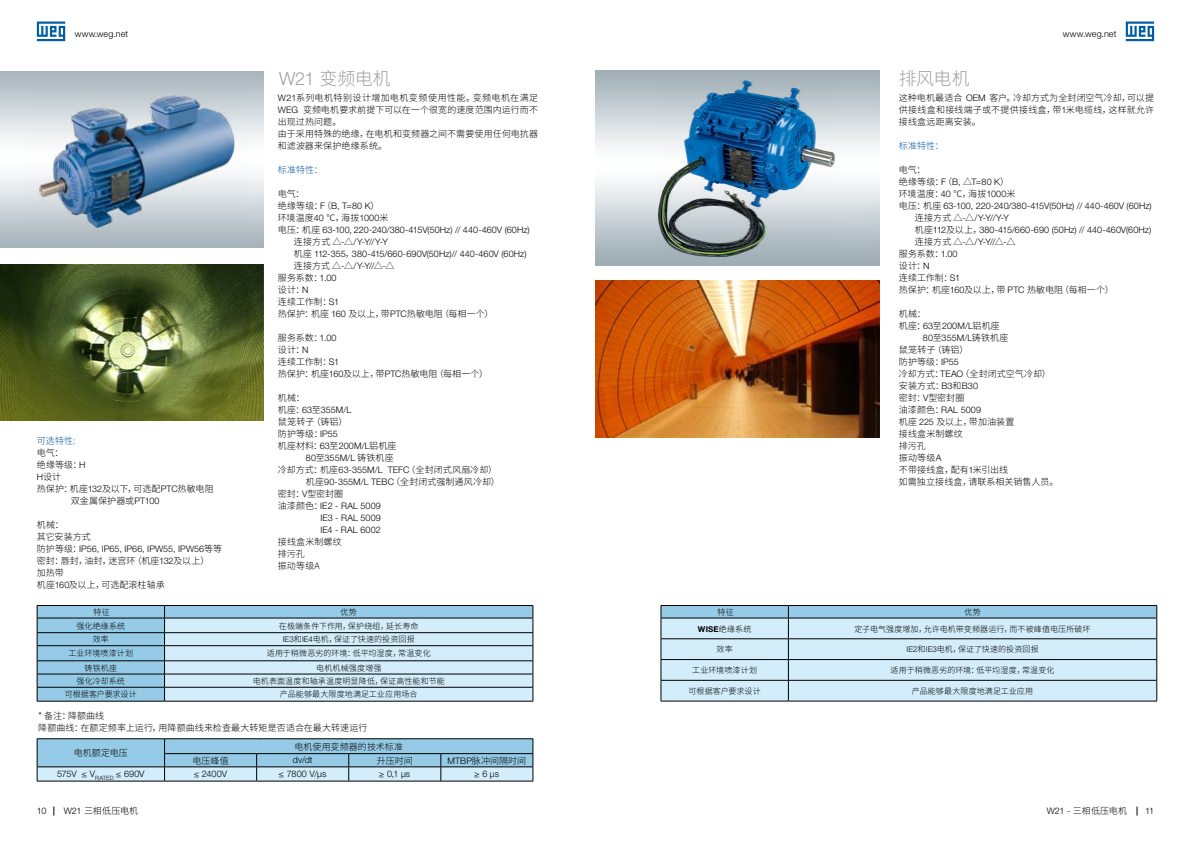
<style>
.page{position:relative;width:1191px;height:842px;background:#fff}
.page>*{position:absolute;margin:0;border:0;box-sizing:border-box;transform-origin:0 0}
.t1{font:300 18px "Noto Sans Hans";letter-spacing:-.015em;color:#9fa0a0}
.t2{font:300 9px/12px "Noto Sans Hans";letter-spacing:.01em;color:#000}
.t3{font:300 9px/12px "Helvetica Neue LT Pro";letter-spacing:.005em;color:#000}
.t4{font:300 9px "Noto Sans Hans";letter-spacing:.01em;color:#0055a2}
.t5{font:300 8px "Noto Sans Hans";letter-spacing:.015em;color:#000}
.t6{font:700 8px "Helvetica Neue LT Pro";color:#000}
.s1{font-family:"Helvetica Neue LT Pro"}
.s2{font-family:"Noto Sans Hans"}
.s3{font-style:italic}
.s4{font-family:"Noto Sans Hans";font-weight:300}
</style>
<div class="page">
<svg style="left:37px;top:22px;width:28px;height:19px"></svg>
<svg style="left:1125px;top:22px;width:29px;height:19px"></svg>
<img style="left:595px;top:71px;width:284px;height:195px">
<img style="left:659px;top:80px;width:175px;height:176px">
<img style="left:595px;top:281px;width:284px;height:156px">
<svg style="left:660px;top:605px;width:497px;height:96px;background:#bedae9"></svg>
<hr style="left:660px;top:701px;width:128px;height:1px;background:#000">
<hr style="left:788px;top:701px;width:369px;height:1px;background:#000">
<img style="left:29px;top:89px;width:214px;height:142px">
<img style="left:0;top:264px;width:264px;height:157px">
<hr style="left:37px;top:738px;width:127px;height:1px;background:#000">
<hr style="left:164px;top:738px;width:93px;height:1px;background:#000">
<hr style="left:257px;top:738px;width:92px;height:1px;background:#000">
<hr style="left:349px;top:738px;width:92px;height:1px;background:#000">
<hr style="left:441px;top:738px;width:92px;height:1px;background:#000">
<svg style="left:37px;top:739px;width:496px;height:42px;background:#9fc9de"></svg>
<hr style="left:37px;top:781px;width:127px;height:1px;background:#000">
<hr style="left:164px;top:781px;width:93px;height:1px;background:#000">
<hr style="left:257px;top:781px;width:92px;height:1px;background:#000">
<hr style="left:349px;top:781px;width:92px;height:1px;background:#000">
<hr style="left:441px;top:781px;width:92px;height:1px;background:#000">
<hr style="left:257px;top:753px;width:92px;height:1px;background:#000">
<svg style="left:37px;top:605px;width:496px;height:96px;background:#adcee0"></svg>
<hr style="left:37px;top:701px;width:127px;height:1px;background:#000">
<hr style="left:164px;top:701px;width:369px;height:1px;background:#000">
<p class="t3" style="left:75px;top:27px;width:55px">www.weg.net</p>
<p class="t3" style="left:1062px;top:27px;width:55px">www.weg.net</p>
<h1 class="t1" style="left:279px;top:68px;width:113px"><span class="s1">W21</span> 变频电机</h1>
<p class="t2" style="left:278px;top:92px;width:262px"><span class="s1">W21</span>系列电机特别设计增加电机变频使用性能。变频电机在满足<br><span class="s1">WEG</span> 变频电机要求前提下可以在一个很宽的速度范围内运行而不出现过热问题。<br>由于采用特殊的绝缘，在电机和变频器之间不需要使用任何电抗器和滤波器来保护绝缘系统。</p>
<p class="t4" style="left:278px;top:164px;width:46px">标准特性：</p>
<p class="t2" style="left:278px;top:188px;width:28px">电气：</p>
<p class="t3" style="left:278px;top:199px;width:103px"><span class="s2">绝缘等级：</span>F<span class="s2">（</span>B, T=80 K<span class="s2">）</span></p>
<p class="t2" style="left:278px;top:212px;width:112px">环境温度<span class="s1">40</span> ℃，海拔<span class="s1">1000</span>米</p>
<p class="t3" style="left:294px;top:223px;width:237px;text-indent:-16px"><span class="s2">电压：机座</span> 63-100<span class="s2">,</span> 220-240/380-415V(50Hz) // 440-460V (60Hz)<span class="s2">连接方式 △</span>-<span class="s2">△</span>/Y-Y//Y-Y<br><span class="s2">机座</span> 112-355<span class="s2">，</span>380-415/660-690V(50Hz)// 440-460V (60Hz)</p>
<p class="t2" style="left:278px;top:260px;width:217px;text-indent:16px">连接方式 △<span class="s1">-</span>△<span class="s1">/Y-Y//</span>△<span class="s1">-</span>△<br>服务系数：<span class="s1">1.00<br></span>设计：<span class="s1">N<br></span>连续工作制：<span class="s1">S1<br></span>热保护：机座 <span class="s1">160</span> 及以上，带<span class="s1">PTC</span>热敏电阻（每相一个）</p>
<p class="t2" style="left:278px;top:332px;width:212px">服务系数：<span class="s1">1.00<br></span>设计：<span class="s1">N<br></span>连续工作制：<span class="s1">S1<br></span>热保护：机座<span class="s1">160</span>及以上，带<span class="s1">PTC</span>热敏电阻（每相一个）</p>
<p class="t2" style="left:278px;top:392px;width:28px">机械：</p>
<p class="t3" style="left:278px;top:403px;width:75px"><span class="s2">机座：</span>63<span class="s2">至</span>355M/L</p>
<p class="t2" style="left:278px;top:416px;width:120px">鼠笼转子（铸铝）<br>防护等级：<span class="s1">IP55<br></span>机座材料：<span class="s1">63</span>至<span class="s1">200M/L</span>铝机座</p>
<p class="t3" style="left:306px;top:451px;width:89px">80<span class="s2">至</span>355M/L <span class="s2">铸铁机座</span></p>
<p class="t2" style="left:278px;top:464px;width:221px">冷却方式：机座<span class="s1">63-355M/L TEFC</span>（全封闭式风扇冷却）</p>
<p class="t2" style="left:306px;top:476px;width:195px">机座<span class="s1">90-355M/L TEBC</span>（全封闭式强制通风冷却）</p>
<p class="t2" style="left:278px;top:488px;width:67px">密封：<span class="s1">V</span>型密封圈</p>
<p class="t3" style="left:320px;top:499px;width:62px;text-align:justify;text-indent:-43px"><span class="s2">油漆颜色：</span>IE2 - RAL 5009<br>IE3 - RAL 5009<br>IE4 - RAL 6002</p>
<p class="t2" style="left:278px;top:536px;width:65px">接线盒米制螺纹排污孔<br>振动等级A</p>
<p class="t4" style="left:37px;top:436px;width:40px">可选特性:</p>
<p class="t2" style="left:37px;top:447px;width:28px">电气：</p>
<p class="t2" style="left:37px;top:459px;width:50px">绝缘等级：<span class="s1">H</span></p>
<p class="t2" style="left:37px;top:471px;width:26px"><span class="s1">H</span>设计</p>
<p class="t2" style="left:37px;top:483px;width:178px">热保护：机座<span class="s1">132</span>及以下，可选配<span class="s1">PTC</span>热敏电阻</p>
<p class="t2" style="left:71px;top:495px;width:90px">双金属保护器或<span class="s1">PT100</span></p>
<p class="t2" style="left:37px;top:519px;width:56px">机械：<br>其它安装方式</p>
<p class="t3" style="left:37px;top:543px;width:187px"><span class="s2">防护等级：</span>IP56, IP65, IP66, IPW55, IPW56<span class="s2">等等</span></p>
<p class="t2" style="left:37px;top:555px;width:174px">密封：唇封，油封，迷宫环（机座<span class="s1">132</span>及以上）加热带<br>机座<span class="s1">160</span>及以上，可选配滚柱轴承</p>
<p class="t5" style="left:94px;top:607px;width:18px">特征</p>
<p class="t5" style="left:341px;top:607px;width:18px">优势</p>
<p class="t5" style="left:76px;top:621px;width:50px">强化绝缘系统</p>
<p class="t5" style="left:279px;top:621px;width:141px">在极端条件下作用，保护绕组，延长寿命</p>
<p class="t5" style="left:93px;top:635px;width:18px">效率</p>
<p class="t5" style="left:283px;top:635px;width:133px"><span class="s1">IE3</span>和<span class="s1">IE4</span>电机，保证了快速的投资回报</p>
<p class="t5" style="left:68px;top:649px;width:66px">工业环境喷漆计划</p>
<p class="t5" style="left:267px;top:649px;width:165px">适用于稍微恶劣的环境：低平均湿度，常温变化</p>
<p class="t5" style="left:85px;top:663px;width:34px">铸铁机座</p>
<p class="t5" style="left:316px;top:663px;width:67px">电机机械强度增强</p>
<p class="t5" style="left:77px;top:676px;width:50px">强化冷却系统</p>
<p class="t5" style="left:253px;top:676px;width:193px">电机表面温度和轴承温度明显降低，保证高性能和节能</p>
<p class="t5" style="left:65px;top:690px;width:74px">可根据客户要求设计</p>
<p class="t5" style="left:280px;top:690px;width:139px">产品能够最大限度地满足工业应用场合</p>
<p class="t2" style="left:38px;top:710px;width:331px">* 备注：降额曲线<br>降额曲线：在额定频率上运行，用降额曲线来检查最大转矩是否适合在最大转速运行</p>
<p class="t2" style="left:74px;top:747px;width:56px">电机额定电压</p>
<p class="t2" style="left:294px;top:741px;width:110px">电机使用变频器的技术标准</p>
<p class="t2" style="left:192px;top:755px;width:38px">电压峰值</p>
<p class="t3" style="left:293px;top:754px;width:21px">dv/dt</p>
<p class="t2" style="left:377px;top:755px;width:37px">升压时间</p>
<p class="t2" style="left:447px;top:755px;width:80px"><span class="s1">MTBP</span>脉冲间隔时间</p>
<p class="t3" style="left:57px;top:768px;width:89px">575V <span class="s3">≤</span> V<sub>RATED</sub> <span class="s3">≤</span> 690V</p>
<p class="t3" style="left:194px;top:768px;width:34px"><span class="s3">≤</span> 2400V</p>
<p class="t3" style="left:279px;top:768px;width:49px"><span class="s3">≤</span> 7800 V/μs</p>
<p class="t3" style="left:379px;top:768px;width:33px"><span class="s3">≥</span> 0,1 μs</p>
<p class="t3" style="left:474px;top:768px;width:26px"><span class="s3">≥</span> 6 μs</p>
<h1 class="t1" style="left:899px;top:68px;width:72px">排风电机</h1>
<p class="t2" style="left:899px;top:92px;width:257px;text-align:justify">这种电机最适合 <span class="s1">OEM</span> 客户。冷却方式为全封闭空气冷却，可以提供接线盒和接线端子或不提供接线盒，带<span class="s1">1</span>米电缆线，这样就允许接线盒远距离安装。</p>
<p class="t4" style="left:899px;top:140px;width:46px">标准特性：</p>
<p class="t2" style="left:899px;top:164px;width:118px">电气：<br>绝缘等级：<span class="s1">F</span>（<span class="s1">B,</span> △<span class="s1">T=80 K</span>）环境温度：<span class="s1">40</span> ℃，海拔<span class="s1">1000</span>米</p>
<p class="t3" style="left:915px;top:199px;width:238px;text-indent:-16px"><span class="s2">电压：机座</span> 63-100, 220-240/380-415V(50Hz) // 440-460V (60Hz)<span class="s2">连接方式 △</span>-<span class="s2">△</span>/Y-Y//Y-Y<br><span class="s2">机座</span>112<span class="s2">及以上，</span>380-415/660-690 (50Hz) // 440-460V(60Hz)</p>
<p class="t2" style="left:899px;top:236px;width:216px;text-indent:16px">连接方式 △<span class="s1">-</span>△<span class="s1">/Y-Y//</span>△<span class="s1">-</span>△<br>服务系数：<span class="s1">1.00<br></span>设计：<span class="s1">N<br></span>连续工作制：<span class="s1">S1<br></span>热保护：机座<span class="s1">160</span>及以上，带 <span class="s1">PTC</span> 热敏电阻（每相一个）</p>
<p class="t2" style="left:899px;top:308px;width:28px">机械：</p>
<p class="t3" style="left:923px;top:319px;width:87px;text-indent:-24px"><span class="s2">机座：</span>63<span class="s2">至</span>200M/L<span class="s2">铝机座<br></span>80<span class="s2">至</span>355M/L<span class="s2">铸铁机座</span></p>
<p class="t2" style="left:899px;top:344px;width:154px">鼠笼转子（铸铝）<br>防护等级：<span class="s1">IP55<br></span>冷却方式：<span class="s1">TEAO</span>（全封闭式空气冷却）安装方式：<span class="s1">B3</span>和<span class="s1">B30<br></span>密封：<span class="s1">V</span>型密封圈</p>
<p class="t3" style="left:899px;top:403px;width:84px"><span class="s2">油漆颜色：</span>RAL 5009</p>
<p class="t2" style="left:899px;top:416px;width:161px">机座 <span class="s1">225</span> 及以上，带加油装置<br>接线盒米制螺纹<br>排污孔<br>振动等级<span class="s1">A<br></span>不带接线盒，配有<span class="s1">1</span>米引出线<br>如需独立接线盒，请联系相关销售人员。</p>
<p class="t5" style="left:717px;top:607px;width:18px">特征</p>
<p class="t5" style="left:964px;top:607px;width:18px">优势</p>
<p class="t6" style="left:698px;top:624px;width:55px">WISE<span class="s4">绝缘系统</span></p>
<p class="t5" style="left:854px;top:624px;width:237px">定子电气强度增加，允许电机带变频器运行，而不被峰值电压所破坏</p>
<p class="t5" style="left:716px;top:645px;width:18px">效率</p>
<p class="t5" style="left:906px;top:645px;width:134px"><span class="s1">IE2</span>和<span class="s1">IE3</span>电机，保证了快速的投资回报</p>
<p class="t5" style="left:692px;top:666px;width:66px">工业环境喷漆计划</p>
<p class="t5" style="left:890px;top:666px;width:165px">适用于稍微恶劣的环境：低平均湿度，常温变化</p>
<p class="t5" style="left:688px;top:686px;width:74px">可根据客户要求设计</p>
<p class="t5" style="left:912px;top:686px;width:123px">产品能够最大限度地满足工业应用</p>
<p class="t3" style="left:37px;top:804px;width:11px">10</p>
<p class="t2" style="left:64px;top:804px;width:76px"><span class="s1">W21</span> 三相低压电机</p>
<p class="t2" style="left:1046px;top:804px;width:82px"><span class="s1">W21 -</span> 三相低压电机</p>
<p class="t3" style="left:1145px;top:804px;width:11px">11</p>
</div>
